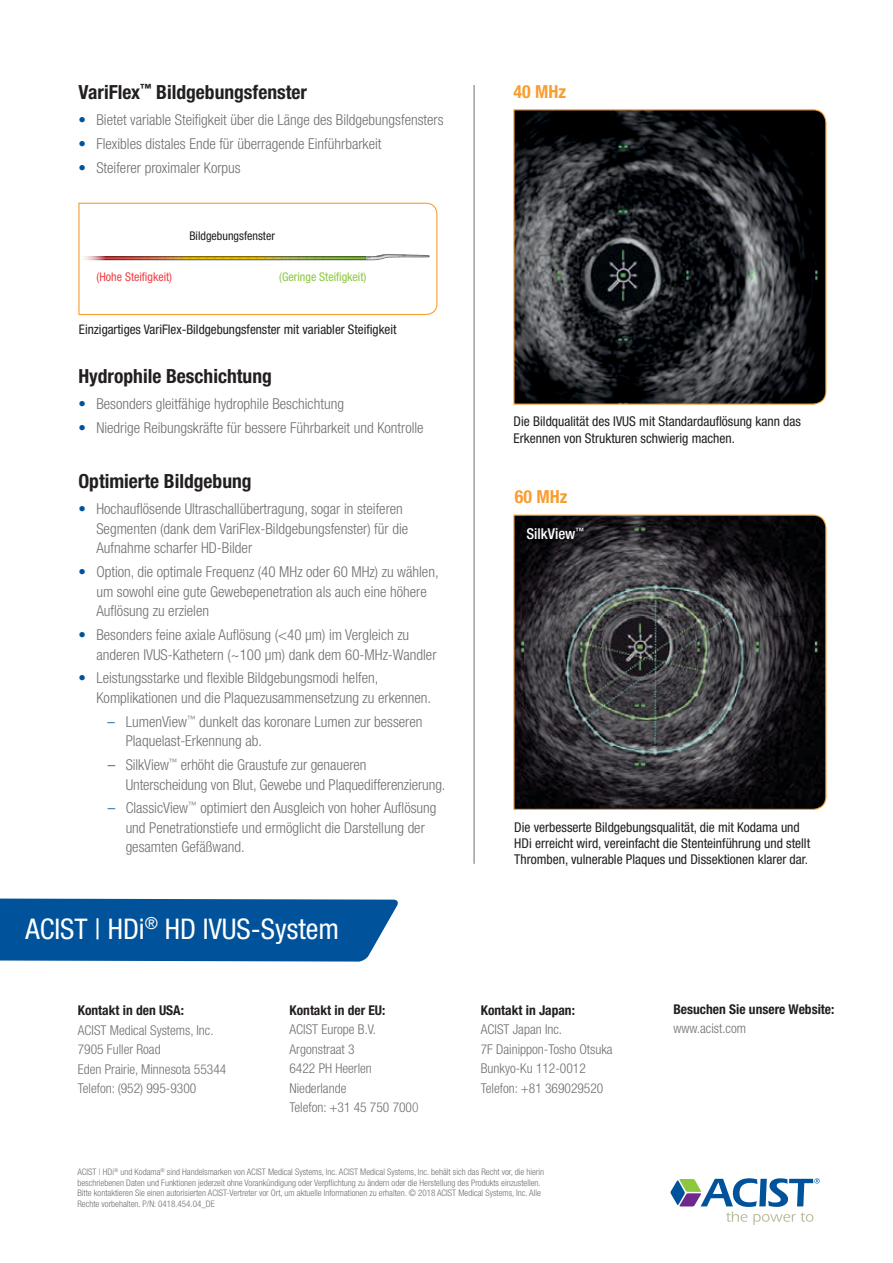
<style>
.page{position:relative;width:893px;height:1263px;background:#fff}
.page>*{position:absolute;margin:0;border:0;box-sizing:border-box;transform-origin:0 0}
.t1{font:condensed 28.5px "Helvetica Neue LT Std";color:#fff}
.t2{font:700 condensed 19.5px "Helvetica Neue LT Std";color:#231f20}
.t3{font:700 condensed 18px "Helvetica Neue LT Std";color:#f99e31}
.t4{font:300 condensed 15px/19.5px "Helvetica Neue LT Std";color:#6d6f71}
.t5{font:500 condensed 15px "Helvetica Neue LT Pro";color:#fff}
.t6{font:300 condensed 13.5px/19.5px "Helvetica Neue LT Std";color:#6d6f71}
.t7{font:condensed 13.5px/16.2px "Helvetica Neue LT Std";color:#231f20}
.t8{font:700 condensed 13.5px "Helvetica Neue LT Std";color:#231f20}
.t9{font:condensed 13.2px "Helvetica Neue LT Std";color:#231f20}
.t10{font:condensed 12px "Helvetica Neue LT Std";color:#8dc73f}
.t11{font:condensed 12px "Helvetica Neue LT Std";color:#231f20}
.t12{font:condensed 12px "Helvetica Neue LT Std";color:#ef3e43}
.t13{font:300 condensed 9px/10.5px "Helvetica Neue LT Std";color:#6d6f71}
.s1{color:#00539b}
.s2{color:#808285}
</style>
<div class="page">
<svg style="left:670px;top:1178px;width:150px;height:47px"></svg>
<svg style="left:513px;top:109px;width:314px;height:296px;background:#28292b"></svg>
<svg style="left:513px;top:514px;width:314px;height:296px;background:#343133"></svg>
<hr style="left:474px;top:85px;width:1px;height:779px;background:#6d6f71">
<div style="left:0;top:898px;width:398px;height:63px;background:#00539b"></div>
<svg style="left:78px;top:202px;width:360px;height:114px"></svg>
<h2 class="t2" style="left:78px;top:80px;width:230px">VariFlex<sup>™</sup> Bildgebungsfenster</h2>
<p class="t4" style="left:78px;top:110px;width:367px"><span class="s1">•</span> Bietet variable Steifigkeit über die Länge des Bildgebungsfensters</p>
<p class="t4" style="left:78px;top:134px;width:305px"><span class="s1">•</span> Flexibles distales Ende für überragende Einführbarkeit</p>
<p class="t4" style="left:78px;top:158px;width:164px"><span class="s1">•</span> Steiferer proximaler Korpus</p>
<p class="t11" style="left:189px;top:229px;width:87px">Bildgebungsfenster</p>
<p class="t12" style="left:97px;top:270px;width:77px">(Hohe Steifigkeit)</p>
<p class="t10" style="left:279px;top:270px;width:89px">(Geringe Steifigkeit)</p>
<p class="t9" style="left:79px;top:322px;width:319px">Einzigartiges VariFlex-Bildgebungsfenster mit variabler Steifigkeit</p>
<h2 class="t2" style="left:78px;top:364px;width:195px">Hydrophile Beschichtung</h2>
<p class="t4" style="left:78px;top:394px;width:267px"><span class="s1">•</span> Besonders gleitfähige hydrophile Beschichtung</p>
<p class="t4" style="left:78px;top:417px;width:347px"><span class="s1">•</span> Niedrige Reibungskräfte für bessere Führbarkeit und Kontrolle</p>
<h2 class="t2" style="left:78px;top:469px;width:175px">Optimierte Bildgebung</h2>
<p class="t4" style="left:96px;top:499px;width:313px;text-indent:-18px"><span class="s1">•</span> Hochauflösende Ultraschallübertragung, sogar in steiferen<br>Segmenten (dank dem VariFlex-Bildgebungsfenster) für die<br>Aufnahme scharfer HD-Bilder</p>
<p class="t4" style="left:96px;top:562px;width:344px;text-indent:-18px"><span class="s1">•</span> Option, die optimale Frequenz (40 MHz oder 60 MHz) zu wählen, um sowohl eine gute Gewebepenetration als auch eine höhere<br>Auflösung zu erzielen</p>
<p class="t4" style="left:96px;top:625px;width:342px;text-indent:-18px"><span class="s1">•</span> Besonders feine axiale Auflösung (&lt;40 µm) im Vergleich zu anderen IVUS-Kathetern (~100 µm) dank dem 60-MHz-Wandler</p>
<p class="t4" style="left:96px;top:668px;width:336px;text-indent:-18px"><span class="s1">•</span> Leistungsstarke und flexible Bildgebungsmodi helfen,<br>Komplikationen und die Plaquezusammensetzung zu erkennen.</p>
<p class="t4" style="left:126px;top:711px;width:298px;text-indent:-18px"><span class="s1">–</span> LumenView<sup>™</sup> dunkelt das koronare Lumen zur besseren<br>Plaquelast-Erkennung ab.</p>
<p class="t4" style="left:126px;top:755px;width:321px;text-indent:-18px"><span class="s1">–</span> SilkView<sup>™</sup> erhöht die Graustufe zur genaueren<br>Unterscheidung von Blut, Gewebe und Plaquedifferenzierung.</p>
<p class="t4" style="left:126px;top:798px;width:312px;text-indent:-18px"><span class="s1">–</span> ClassicView<sup>™</sup> optimiert den Ausgleich von hoher Auflösung und Penetrationstiefe und ermöglicht die Darstellung der gesamten Gefäßwand.</p>
<h1 class="t1" style="left:25px;top:912px;width:315px">ACIST | HDi<sup>®</sup> HD IVUS-System</h1>
<p class="t8" style="left:78px;top:1002px;width:108px">Kontakt in den USA:</p>
<p class="t6" style="left:78px;top:1020px;width:150px">ACIST Medical Systems, Inc.<br>7905 Fuller Road<br>Eden Prairie, Minnesota 55344<br>Telefon: (952) 995-9300</p>
<p class="t8" style="left:289px;top:1002px;width:97px">Kontakt in der EU:</p>
<p class="t6" style="left:289px;top:1020px;width:131px">ACIST Europe B.V.<br>Argonstraat 3<br>6422 PH Heerlen<br>Niederlande<br>Telefon: +31 45 750 700<span class="s2">0</span></p>
<p class="t3" style="left:514px;top:80px;width:54px">40 MHz</p>
<p class="t7" style="left:514px;top:413px;width:289px">Die Bildqualität des IVUS mit Standardauflösung kann das<br>Erkennen von Strukturen schwierig machen.</p>
<p class="t3" style="left:515px;top:485px;width:54px">60 MHz</p>
<p class="t5" style="left:526px;top:525px;width:59px">SilkView<sup>™</sup></p>
<p class="t7" style="left:514px;top:819px;width:297px">Die verbesserte Bildgebungsqualität, die mit Kodama und<br>HDi erreicht wird, vereinfacht die Stenteinführung und stellt<br>Thromben, vulnerable Plaques und Dissektionen klarer dar.</p>
<p class="t8" style="left:481px;top:1002px;width:96px">Kontakt in Japan:</p>
<p class="t6" style="left:481px;top:1020px;width:133px">ACIST Japan Inc.<br>7F Dainippon-Tosho Otsuka<br>Bunkyo-Ku 112-0012<br>Telefon: +81 369029520</p>
<p class="t8" style="left:673px;top:1001px;width:162px">Besuchen Sie unsere Website:</p>
<p class="t6" style="left:673px;top:1018px;width:74px">www.acist.com</p>
<p class="t13" style="left:77px;top:1167px;width:468px">ACIST | HDi<sup>®</sup> und Kodama<sup>®</sup> sind Handelsmarken von ACIST Medical Systems, Inc. ACIST Medical Systems, Inc. behält sich das Recht vor, die hierin beschriebenen Daten und Funktionen jederzeit ohne Vorankündigung oder Verpflichtung zu ändern oder die Herstellung des Produkts einzustellen.<br>Bitte kontaktieren Sie einen autorisierten ACIST-Vertreter vor Ort, um aktuelle Informationen zu erhalten. © 2018 ACIST Medical Systems, Inc. Alle Rechte vorbehalten. P/N: 0418.454.04_DE</p>
</div>
